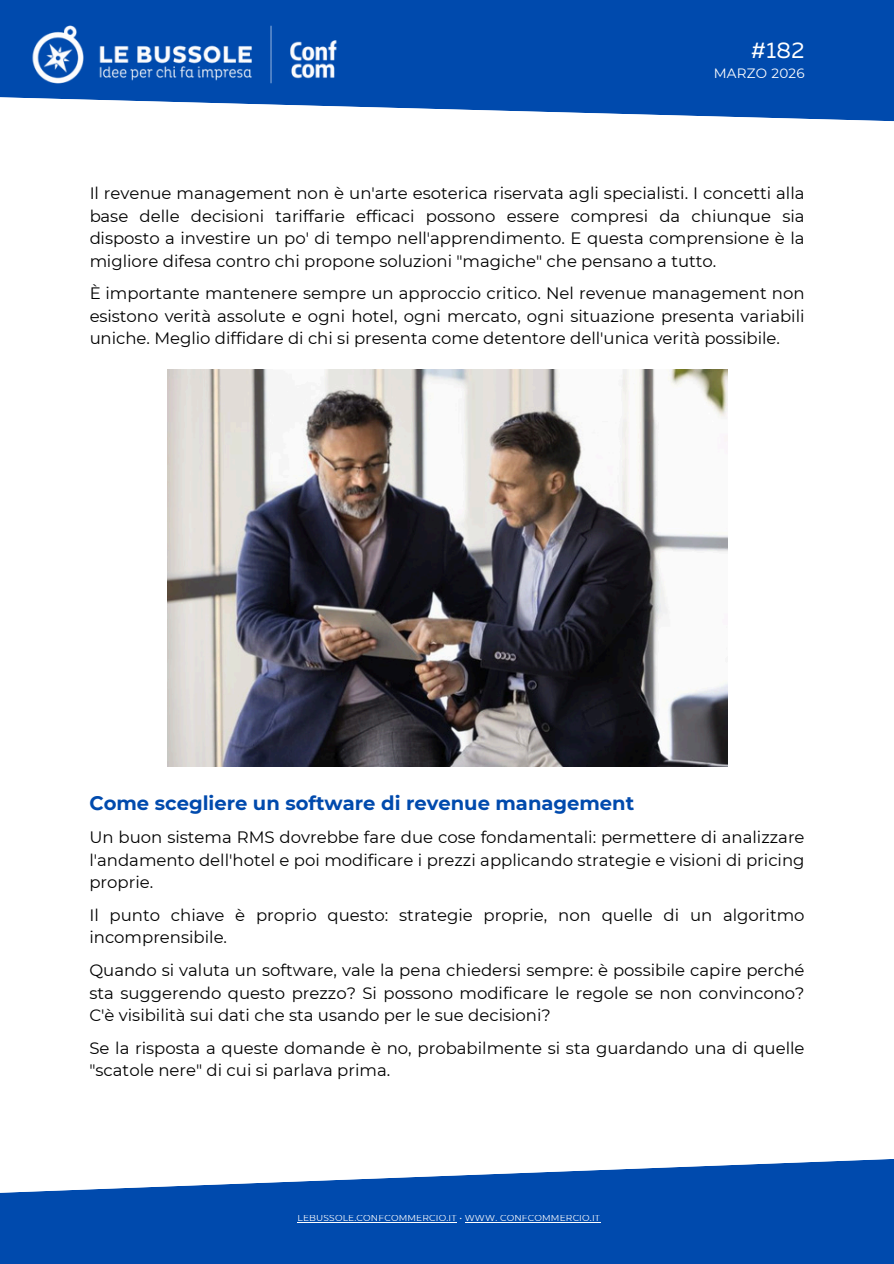
<style>
.page{position:relative;width:894px;height:1264px;background:#fff}
.page>*{position:absolute;margin:0;border:0;box-sizing:border-box;transform-origin:0 0}
.t1{font:22.5px "Muller";color:#fff}
.t2{font:21px "Muller";color:#fff}
.t3{font:700 19.5px "Montserrat";color:#004aad}
.t4{font:16.5px/22.5px "Montserrat";color:#000;text-align:justify}
.t5{font:13.5px "Montserrat";letter-spacing:.02em;color:#fff}
.t6{font:12px "Montserrat";letter-spacing:.02em;color:#fff}
.t7{font:9px "Montserrat";letter-spacing:.02em;color:#fff}
</style>
<div class="page">
<svg style="left:0;top:1159px;width:893px;height:104px;fill:#004aad"></svg>
<svg style="left:0;top:0;width:893px;height:122px;background:#2463b8"></svg>
<img style="left:13px;top:13px;width:343px;height:84px">
<hr style="left:297px;top:1222px;width:159px;height:1px;background:#fff">
<hr style="left:464px;top:1222px;width:136px;height:1px;background:#fff">
<img style="left:167px;top:370px;width:560px;height:396px">
<h1 class="t1" style="left:751px;top:41px;width:55px">#182</h1>
<p class="t5" style="left:713px;top:64px;width:92px">MARZO 2026</p>
<p class="t2" style="left:779px;top:41px;width:26px">35</p>
<p class="t6" style="left:707px;top:63px;width:98px">FEBBRAIO 2021</p>
<p class="t2" style="left:748px;top:41px;width:58px">#049</p>
<p class="t6" style="left:719px;top:63px;width:87px">GIUGNO 2022</p>
<p class="t4" style="left:89px;top:182px;width:716px">Il revenue management non è un'arte esoterica riservata agli specialisti. I concetti alla base delle decisioni tariffarie efficaci possono essere compresi da chiunque sia disposto a investire un po' di tempo nell'apprendimento. E questa comprensione è la migliore difesa contro chi propone soluzioni "magiche" che pensano a tutto.</p>
<p class="t4" style="left:89px;top:282px;width:716px">È importante mantenere sempre un approccio critico. Nel revenue management non esistono verità assolute e ogni hotel, ogni mercato, ogni situazione presenta variabili uniche. Meglio diffidare di chi si presenta come detentore dell'unica verità possibile.</p>
<p class="t3" style="left:89px;top:790px;width:546px">Come scegliere un software di revenue management</p>
<p class="t4" style="left:89px;top:826px;width:716px">Un buon sistema RMS dovrebbe fare due cose fondamentali: permettere di analizzare l'andamento dell'hotel e poi modificare i prezzi applicando strategie e visioni di pricing proprie.</p>
<p class="t4" style="left:89px;top:903px;width:716px">Il punto chiave è proprio questo: strategie proprie, non quelle di un algoritmo incomprensibile.</p>
<p class="t4" style="left:89px;top:958px;width:716px">Quando si valuta un software, vale la pena chiedersi sempre: è possibile capire perché sta suggerendo questo prezzo? Si possono modificare le regole se non convincono?<br>C'è visibilità sui dati che sta usando per le sue decisioni?</p>
<p class="t4" style="left:89px;top:1036px;width:716px">Se la risposta a queste domande è no, probabilmente si sta guardando una di quelle "scatole nere" di cui si parlava prima.</p>
<p class="t7" style="left:297px;top:1212px;width:304px">LEBUSSOLE.CONFCOMMERCIO.IT • WWW. CONFCOMMERCIO.IT</p>
</div>
